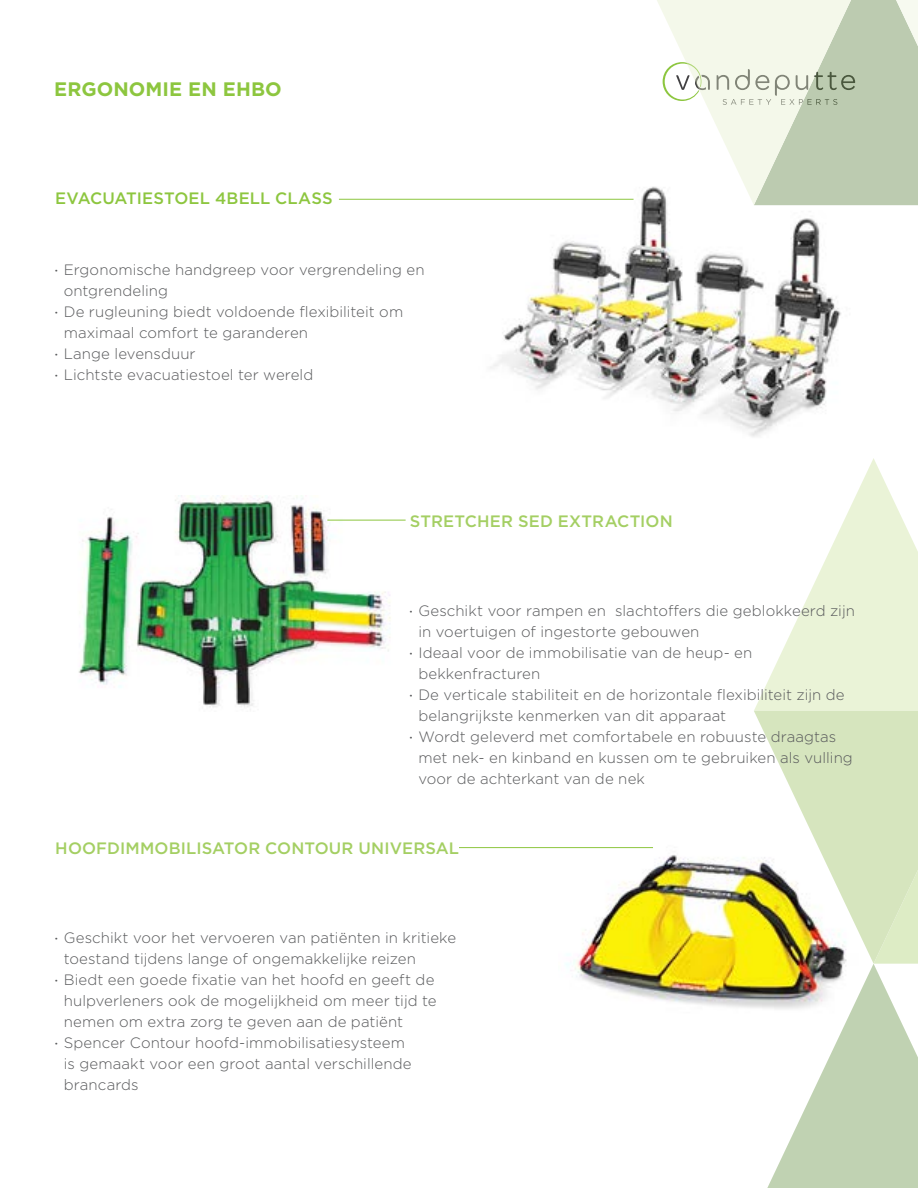
<style>
.page{position:relative;width:918px;height:1188px;background:#fff}
.page>*{position:absolute;margin:0;border:0;box-sizing:border-box;transform-origin:0 0}
.t1{font:700 19.5px "Gotham";letter-spacing:.005em;color:#8dc63f}
.t2{font:500 16.5px "Gotham";letter-spacing:.01em;color:#a4cf63}
.t3{font:500 16.5px "Gotham";letter-spacing:.005em;color:#8dc63f}
.t4{font:300 15px/21px "Gotham";letter-spacing:.005em;color:#58595b}
.s1{font-family:"Myriad Pro";font-weight:400;font-size:9px}
</style>
<div class="page">
<img style="left:558px;top:848px;width:196px;height:160px">
<img style="left:479px;top:198px;width:382px;height:239px">
<hr style="left:339px;top:199px;width:295px;height:1px;background:#8dc63f">
<img style="left:78px;top:495px;width:323px;height:215px">
<hr style="left:327px;top:520px;width:79px;height:1px;background:#8dc63f">
<div style="left:874px;top:0;width:44px;height:205px;background:#bccbb0"></div>
<svg style="left:634px;top:0;width:240px;height:205px"></svg>
<svg style="left:754px;top:458px;width:164px;height:730px"></svg>
<hr style="left:459px;top:847px;width:194px;height:1px;background:#8dc63f">
<h1 class="t1" style="left:54px;top:77px;width:229px">ERGONOMIE EN EHBO</h1>
<p class="t3" style="left:55px;top:187px;width:279px">EVACUATIESTOEL 4BELL CLASS</p>
<p class="t4" style="left:64px;top:259px;width:362px;text-indent:-9px"><span class="s1">•</span> Ergonomische handgreep voor vergrendeling en ontgrendeling</p>
<p class="t4" style="left:64px;top:301px;width:341px;text-indent:-9px"><span class="s1">•</span> De rugleuning biedt voldoende flexibiliteit om maximaal comfort te garanderen</p>
<p class="t4" style="left:55px;top:343px;width:142px"><span class="s1">•</span> Lange levensduur</p>
<p class="t4" style="left:55px;top:364px;width:260px"><span class="s1">•</span> Lichtste evacuatiestoel ter wereld</p>
<p class="t2" style="left:410px;top:510px;width:264px">STRETCHER SED EXTRACTION</p>
<p class="t4" style="left:418px;top:599px;width:438px;text-indent:-9px"><span class="s1">•</span> Geschikt voor rampen en slachtoffers die geblokkeerd zijn in voertuigen of ingestorte gebouwen</p>
<p class="t4" style="left:418px;top:641px;width:336px;text-indent:-9px"><span class="s1">•</span> Ideaal voor de immobilisatie van de heup- en bekkenfracturen</p>
<p class="t4" style="left:418px;top:683px;width:428px;text-indent:-9px"><span class="s1">•</span> De verticale stabiliteit en de horizontale flexibiliteit zijn de belangrijkste kenmerken van dit apparaat</p>
<p class="t4" style="left:418px;top:725px;width:436px;text-indent:-9px"><span class="s1">•</span> Wordt geleverd met comfortabele en robuuste draagtas met nek- en kinband en kussen om te gebruiken als vulling voor de achterkant van de nek</p>
<p class="t2" style="left:55px;top:838px;width:405px">HOOFDIMMOBILISATOR CONTOUR UNIVERSAL</p>
<p class="t4" style="left:64px;top:926px;width:394px;text-indent:-9px"><span class="s1">•</span> Geschikt voor het vervoeren van patiënten in kritieke toestand tijdens lange of ongemakkelijke reizen</p>
<p class="t4" style="left:64px;top:968px;width:374px;text-indent:-9px"><span class="s1">•</span> Biedt een goede fixatie van het hoofd en geeft de hulpverleners ook de mogelijkheid om meer tijd te nemen om extra zorg te geven aan de patiënt</p>
<p class="t4" style="left:64px;top:1031px;width:349px;text-indent:-9px"><span class="s1">•</span> Spencer Contour hoofd-immobilisatiesysteem is gemaakt voor een groot aantal verschillende brancards</p>
</div>
